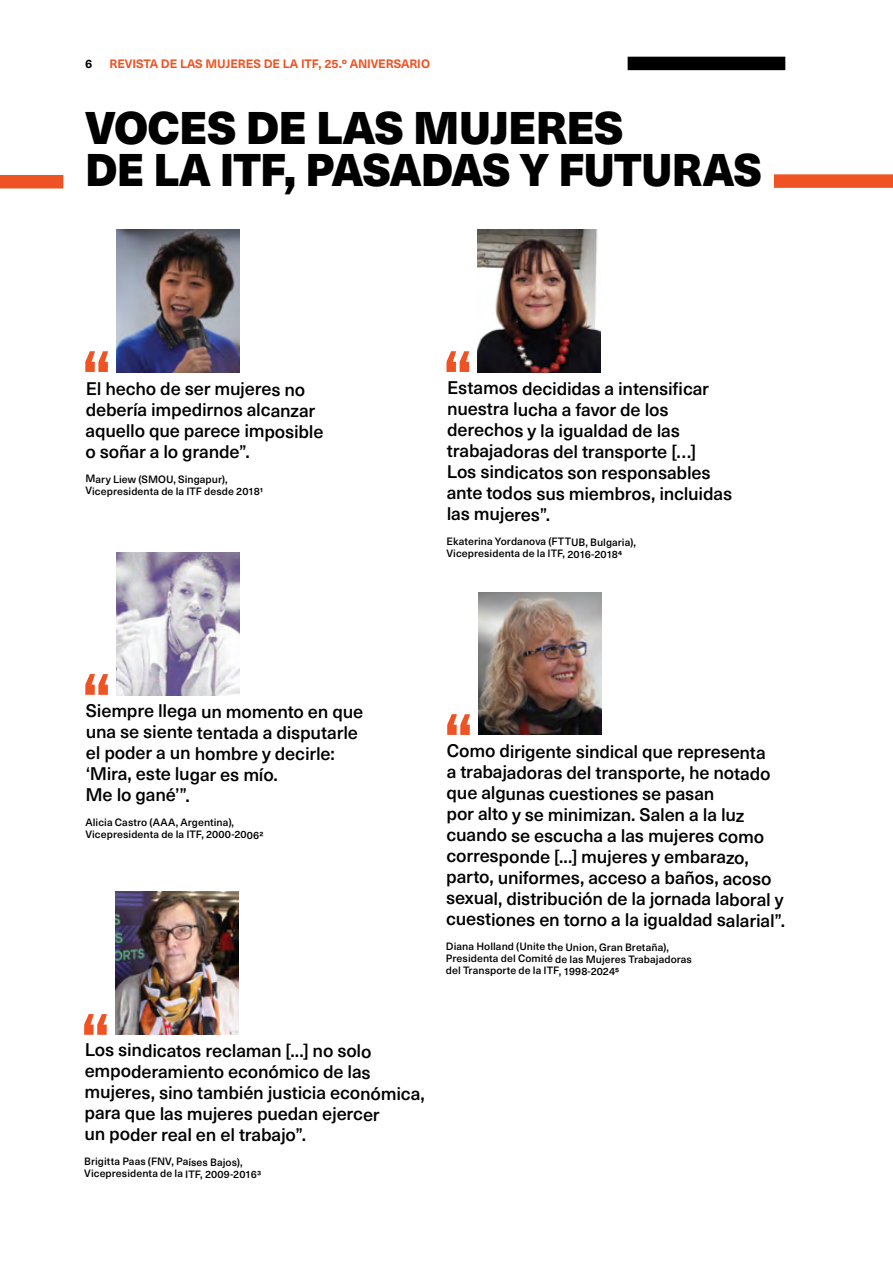
<style>
.page{position:relative;width:893px;height:1263px;background:#fff}
.page>*{position:absolute;margin:0;border:0;box-sizing:border-box;transform-origin:0 0}
.t1{font:900 45px/42px "Neue Haas Unica W1 G";letter-spacing:-.02em;color:#000}
.t2{font:500 18px/21px "Neue Haas Unica W1 G";letter-spacing:-.015em;color:#000}
.t3{font:700 12px "Neue Haas Unica W1 G";color:#f05323}
.t4{font:700 12px "Neue Haas Unica W1 G";color:#000}
.t5{font:500 10.5px/12px "Neue Haas Unica W1 G";color:#000}
</style>
<div class="page">
<div style="left:628px;top:57px;width:157px;height:13px;background:#000"></div>
<img style="left:117px;top:229px;width:123px;height:143px">
<svg style="left:85px;top:351px;width:23px;height:21px"></svg>
<img style="left:478px;top:229px;width:123px;height:143px">
<svg style="left:446px;top:351px;width:23px;height:21px"></svg>
<svg style="left:85px;top:674px;width:23px;height:21px"></svg>
<img style="left:117px;top:552px;width:123px;height:143px">
<svg style="left:84px;top:1014px;width:23px;height:21px"></svg>
<img style="left:115px;top:892px;width:123px;height:142px">
<svg style="left:447px;top:714px;width:23px;height:21px"></svg>
<img style="left:479px;top:592px;width:122px;height:143px">
<div style="left:774px;top:174px;width:119px;height:14px;background:#f05323"></div>
<div style="left:0;top:175px;width:63px;height:13px;background:#f05323"></div>
<p class="t4" style="left:85px;top:54px;width:9px">6</p>
<p class="t3" style="left:110px;top:54px;width:322px">REVISTA DE LAS MUJERES DE LA ITF, 25.º ANIVERSARIO</p>
<h1 class="t1" style="left:85px;top:104px;width:678px">VOCES DE LAS MUJERES<br>DE LA ITF, PASADAS Y FUTURAS</h1>
<p class="t2" style="left:86px;top:377px;width:240px">El hecho de ser mujeres no debería impedirnos alcanzar aquello que parece imposible o soñar a lo grande”.</p>
<p class="t5" style="left:85px;top:472px;width:179px">Mary Liew (SMOU, Singapur),<br>Vicepresidenta de la ITF desde 20181</p>
<p class="t2" style="left:447px;top:377px;width:287px">Estamos decididas a intensificar nuestra lucha a favor de los derechos y la igualdad de las trabajadoras del transporte […]<br>Los sindicatos son responsables ante todos sus miembros, incluidas las mujeres”.</p>
<p class="t5" style="left:447px;top:535px;width:191px">Ekaterina Yordanova (FTTUB, Bulgaria),<br>Vicepresidenta de la ITF, 2016-20184</p>
<p class="t2" style="left:86px;top:700px;width:279px">Siempre llega un momento en que una se siente tentada a disputarle el poder a un hombre y decirle: ‘Mira, este lugar es mío.<br>Me lo gané’”.</p>
<p class="t5" style="left:85px;top:816px;width:180px">Alicia Castro (AAA, Argentina),<br>Vicepresidenta de la ITF, 2000-20062</p>
<p class="t2" style="left:446px;top:740px;width:341px">Como dirigente sindical que representa<br>a trabajadoras del transporte, he notado que algunas cuestiones se pasan<br>por alto y se minimizan. Salen a la luz cuando se escucha a las mujeres como corresponde [...] mujeres y embarazo, parto, uniformes, acceso a baños, acoso sexual, distribución de la jornada laboral y cuestiones en torno a la igualdad salarial”.</p>
<p class="t5" style="left:446px;top:940px;width:248px">Diana Holland (Unite the Union, Gran Bretaña),<br>Presidenta del Comité de las Mujeres Trabajadoras del Transporte de la ITF, 1998-20245</p>
<p class="t2" style="left:84px;top:1039px;width:342px">Los sindicatos reclaman [...] no solo empoderamiento económico de las mujeres, sino también justicia económica, para que las mujeres puedan ejercer<br>un poder real en el trabajo”.</p>
<p class="t5" style="left:84px;top:1155px;width:178px">Brigitta Paas (FNV, Países Bajos),<br>Vicepresidenta de la ITF, 2009-20163</p>
</div>
